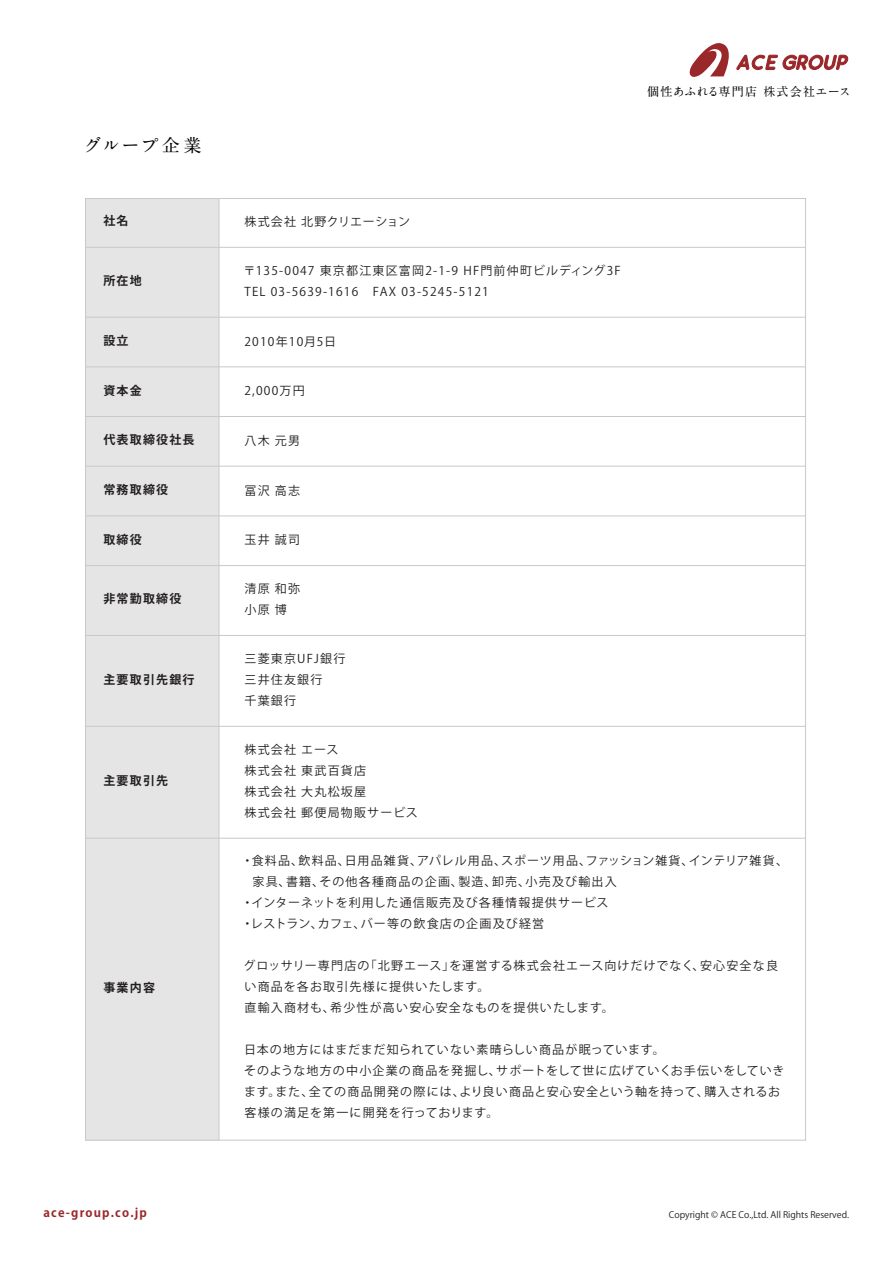
<style>
.page{position:relative;width:893px;height:1263px;background:#fff}
.page>*{position:absolute;margin:0;border:0;box-sizing:border-box;transform-origin:0 0}
.t1{font:700 18px "A1 Mincho Std";letter-spacing:.08em;color:#030303}
.t2{font:12px/21px "Koz Go Pr 6 N";letter-spacing:.1em;color:#231f20}
.t3{font:12px/21px "Koz Go Pr 6 N";letter-spacing:.08em;color:#231f20}
.t4{font:700 12px "Koz Go Pr 6 N";letter-spacing:.1em;color:#231f20}
.t5{font:700 12px "A1 Mincho Std";letter-spacing:.035em;color:#030303}
.t6{font:700 12px "Koz Go Pr 6 N";letter-spacing:.1em;color:#9a282b}
.t7{font:12px "Koz Go Pr 6 N";letter-spacing:.05em;color:#231f20}
.t8{font:9px "Koz Go Pr 6 N";color:#231f20}
</style>
<div class="page">
<svg style="left:689px;top:43px;width:160px;height:34px"></svg>
<div style="left:86px;top:198px;width:133px;height:942px;background:#e5e5e5"></div>
<hr style="left:86px;top:247px;width:720px;height:1px;background:#c8c9ca">
<hr style="left:86px;top:317px;width:720px;height:1px;background:#c8c9ca">
<hr style="left:86px;top:366px;width:720px;height:1px;background:#c8c9ca">
<hr style="left:86px;top:416px;width:720px;height:1px;background:#c8c9ca">
<hr style="left:86px;top:466px;width:720px;height:1px;background:#c8c9ca">
<hr style="left:86px;top:515px;width:720px;height:1px;background:#c8c9ca">
<hr style="left:86px;top:635px;width:720px;height:1px;background:#c8c9ca">
<hr style="left:86px;top:565px;width:720px;height:1px;background:#c8c9ca">
<hr style="left:86px;top:726px;width:720px;height:1px;background:#c8c9ca">
<hr style="left:86px;top:838px;width:720px;height:1px;background:#c8c9ca">
<hr style="left:219px;top:199px;width:1px;height:941px;background:#c8c9ca">
<h1 class="t1" style="left:84px;top:131px;width:119px">グループ企業</h1>
<p class="t4" style="left:103px;top:214px;width:27px">社名</p>
<p class="t7" style="left:244px;top:215px;width:167px">株式会社 北野クリエーション</p>
<p class="t4" style="left:103px;top:274px;width:40px">所在地</p>
<p class="t2" style="left:244px;top:260px;width:379px">〒135-0047 東京都江東区富岡2-1-9 HF門前仲町ビルディング3F<br>TEL 03-5639-1616　FAX 03-5245-5121</p>
<p class="t4" style="left:103px;top:334px;width:27px">設立</p>
<p class="t2" style="left:244px;top:331px;width:93px">2010年10月5日</p>
<p class="t4" style="left:103px;top:383px;width:40px">資本金</p>
<p class="t2" style="left:244px;top:381px;width:62px">2,000万円</p>
<p class="t4" style="left:103px;top:433px;width:93px">代表取締役社長</p>
<p class="t2" style="left:244px;top:430px;width:57px">八木 元男</p>
<p class="t4" style="left:103px;top:483px;width:66px">常務取締役</p>
<p class="t2" style="left:244px;top:480px;width:57px">冨沢 高志</p>
<p class="t4" style="left:103px;top:532px;width:40px">取締役</p>
<p class="t2" style="left:244px;top:529px;width:57px">玉井 誠司</p>
<p class="t4" style="left:103px;top:592px;width:79px">非常勤取締役</p>
<p class="t2" style="left:244px;top:579px;width:57px">清原 和弥小原 博</p>
<p class="t4" style="left:103px;top:673px;width:93px">主要取引先銀行</p>
<p class="t4" style="left:103px;top:774px;width:66px">主要取引先</p>
<p class="t2" style="left:244px;top:648px;width:102px">三菱東京UFJ銀行三井住友銀行<br>千葉銀行</p>
<p class="t2" style="left:244px;top:739px;width:175px">株式会社 エース<br>株式会社 東武百貨店<br>株式会社 大丸松坂屋<br>株式会社 郵便局物販サービス</p>
<p class="t5" style="left:647px;top:81px;width:205px">個性あふれる専門店 株式会社エース</p>
<p class="t4" style="left:103px;top:981px;width:53px">事業内容</p>
<p class="t6" style="left:43px;top:1205px;width:105px">ace-group.co.jp</p>
<p class="t3" style="left:241px;top:850px;width:548px">・食料品、飲料品、日用品雑貨、アパレル用品、スポーツ用品、ファッション雑貨、インテリア雑貨、</p>
<p class="t2" style="left:252px;top:871px;width:366px">家具、書籍、その他各種商品の企画、製造、卸売、小売及び輸出入</p>
<p class="t2" style="left:241px;top:892px;width:369px">・インターネットを利用した通信販売及び各種情報提供サービス</p>
<p class="t2" style="left:241px;top:913px;width:304px">・レストラン、カフェ、バー等の飲食店の企画及び経営</p>
<p class="t2" style="left:244px;top:955px;width:536px">グロッサリー専門店の「北野エース」を運営する株式会社エース向けだけでなく、安心安全な良い商品を各お取引先様に提供いたします。<br>直輸入商材も、希少性が高い安心安全なものを提供いたします。</p>
<p class="t3" style="left:244px;top:1039px;width:542px">日本の地方にはまだまだ知られていない素晴らしい商品が眠っています。<br>そのような地方の中小企業の商品を発掘し、サポートをして世に広げていくお手伝いをしていきます。また、全ての商品開発の際には、より良い商品と安心安全という軸を持って、購入されるお客様の満足を第一に開発を行っております。</p>
<p class="t8" style="left:669px;top:1210px;width:182px">Copyright © ACE Co.,Ltd. All Rights Reserved.</p>
</div>
